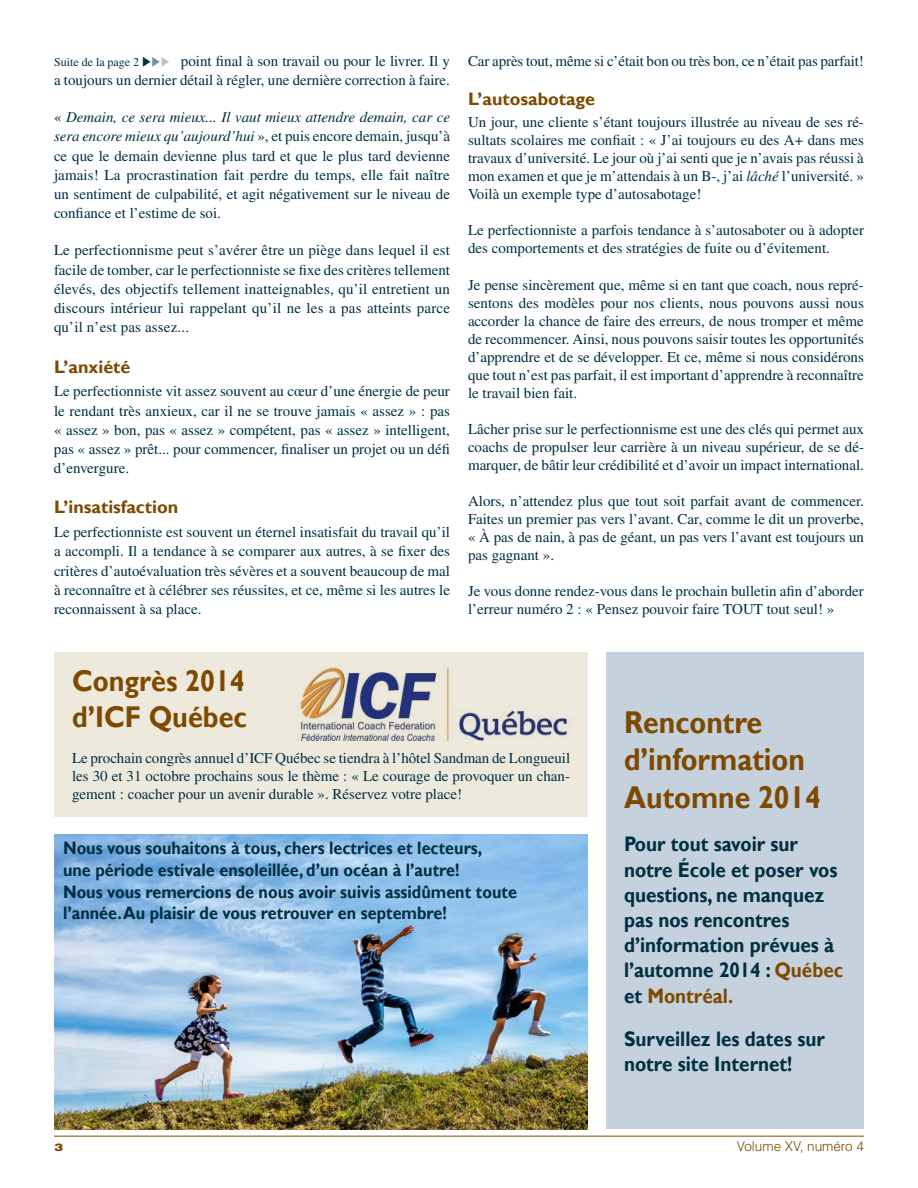
<style>
.page{position:relative;width:918px;height:1188px;background:#fff}
.page>*{position:absolute;margin:0;border:0;box-sizing:border-box;transform-origin:0 0}
.t1{font:700 31.5px/37.8px "Gill Sans";color:#7e4900;scale:.9 1}
.t2{font:700 30px/36px "Gill Sans";color:#7e4900;scale:.9 1}
.t3{font:700 21px/25.2px "Gill Sans";color:#002f41;scale:.9 1}
.t4{font:700 18px/21.6px "Gill Sans";color:#002f41;scale:.9 1}
.t5{font:700 18px "Gill Sans";color:#7e4900}
.t6{font:15px/18px "Times";color:#002f41;text-align:justify}
.t7{font:300 13.5px "Helvetica";color:#7e4900}
.t8{font:12px "Times";color:#002f41}
.t9{font:900 10.5px "Helvetica";color:#7e4900;scale:1.3 1}
.s1{font-style:italic}
.s2{color:#7690a4}
.s3{color:#b7c6d3}
.s4{color:#7e4900}
</style>
<div class="page">
<hr style="left:54px;top:1136px;width:810px;height:1px;background:#7e4900">
<img style="left:54px;top:834px;width:534px;height:296px">
<div style="left:606px;top:652px;width:257px;height:478px;background:#c5d1dc"></div>
<div style="left:54px;top:652px;width:534px;height:165px;background:#eee9dd"></div>
<img style="left:297px;top:666px;width:273px;height:75px">
<p class="t6" style="left:54px;top:51px;width:398px;line-height:19.2px;text-align:right">point final à son travail ou pour le livrer. Il y<br>a toujours un dernier détail à régler, une dernière correction à faire.</p>
<p class="t6" style="left:54px;top:107px;width:398px;line-height:19.2px">« <span class="s1">Demain, ce sera mieux... Il vaut mieux attendre demain, car ce sera encore mieux qu’aujourd’hui</span> », et puis encore demain, jusqu’à ce que le demain devienne plus tard et que le plus tard devienne jamais! La procrastination fait perdre du temps, elle fait naître un sentiment de culpabilité, et agit négativement sur le niveau de confiance et l’estime de soi.</p>
<p class="t6" style="left:54px;top:241px;width:398px;line-height:19.2px">Le perfectionnisme peut s’avérer être un piège dans lequel il est facile de tomber, car le perfectionniste se fixe des critères tellement élevés, des objectifs tellement inatteignables, qu’il entretient un discours intérieur lui rappelant qu’il ne les a pas atteints parce qu’il n’est pas assez...</p>
<p class="t5" style="left:54px;top:356px;width:78px">L’anxiété</p>
<p class="t6" style="left:54px;top:382px;width:398px;line-height:19.2px">Le perfectionniste vit assez souvent au cœur d’une énergie de peur le rendant très anxieux, car il ne se trouve jamais « assez » : pas « assez » bon, pas « assez » compétent, pas « assez » intelligent, pas « assez » prêt... pour commencer, finaliser un projet ou un défi d’envergure.</p>
<p class="t5" style="left:54px;top:497px;width:126px">L’insatisfaction</p>
<p class="t6" style="left:54px;top:522px;width:398px;line-height:19.2px">Le perfectionniste est souvent un éternel insatisfait du travail qu’il a accompli. Il a tendance à se comparer aux autres, à se fixer des critères d’autoévaluation très sévères et a souvent beaucoup de mal à reconnaître et à célébrer ses réussites, et ce, même si les autres le reconnaissent à sa place.</p>
<p class="t8" style="left:54px;top:55px;width:117px">Suite de la page 2 ◆<span class="s2">◆</span><span class="s3">◆</span></p>
<p class="t6" style="left:468px;top:52px;width:397px">Car après tout, même si c’était bon ou très bon, ce n’était pas parfait!</p>
<p class="t5" style="left:468px;top:88px;width:128px">L’autosabotage</p>
<p class="t6" style="left:468px;top:113px;width:398px">Un jour, une cliente s’étant toujours illustrée au niveau de ses ré&shy;sultats scolaires me confiait : « J’ai toujours eu des A+ dans mes travaux d’université. Le jour où j’ai senti que je n’avais pas réussi à mon examen et que je m’attendais à un B-, j’ai <span class="s1">lâché</span> l’université. » Voilà un exemple type d’autosabotage!</p>
<p class="t6" style="left:468px;top:221px;width:398px">Le perfectionniste a parfois tendance à s’autosaboter ou à adopter des comportements et des stratégies de fuite ou d’évitement.</p>
<p class="t6" style="left:468px;top:275px;width:398px">Je pense sincèrement que, même si en tant que coach, nous repré&shy;sentons des modèles pour nos clients, nous pouvons aussi nous accorder la chance de faire des erreurs, de nous tromper et même de recommencer. Ainsi, nous pouvons saisir toutes les opportunités d’apprendre et de se développer. Et ce, même si nous considérons que tout n’est pas parfait, il est important d’apprendre à reconnaître le travail bien fait.</p>
<p class="t6" style="left:468px;top:420px;width:398px">Lâcher prise sur le perfectionnisme est une des clés qui permet aux coachs de propulser leur carrière à un niveau supérieur, de se dé&shy;marquer, de bâtir leur crédibilité et d’avoir un impact international.</p>
<p class="t6" style="left:468px;top:492px;width:398px">Alors, n’attendez plus que tout soit parfait avant de commencer.<br>Faites un premier pas vers l’avant. Car, comme le dit un proverbe, « À pas de nain, à pas de géant, un pas vers l’avant est toujours un pas gagnant ».</p>
<p class="t6" style="left:468px;top:582px;width:397px">Je vous donne rendez-vous dans le prochain bulletin afin d’aborder l’erreur numéro 2 : « Pensez pouvoir faire TOUT tout seul! »</p>
<h2 class="t2" style="left:72px;top:664px;width:196px">Congrès 2014 d’ICF Québec</h2>
<p class="t6" style="left:72px;top:749px;width:500px">Le prochain congrès annuel d’ICF Québec se tiendra à l’hôtel Sandman de Longueuil les 30 et 31 octobre prochains sous le thème : « Le courage de provoquer un chan&shy;gement : coacher pour un avenir durable ». Réservez votre place!</p>
<p class="t4" style="left:63px;top:838px;width:506px">Nous vous souhaitons à tous, chers lectrices et lecteurs,<br>une période estivale ensoleillée, d’un océan à l’autre!<br>Nous vous remercions de nous avoir suivis assidûment toute l’année. Au plaisir de vous retrouver en septembre!</p>
<h1 class="t1" style="left:624px;top:704px;width:220px">Rencontre d’information<br>Automne 2014</h1>
<h3 class="t3" style="left:624px;top:832px;width:245px">Pour tout savoir sur notre École et poser vos questions, ne manquez pas nos rencontres d’information prévues à l’automne 2014 : <span class="s4">Québec </span>et <span class="s4">Montréal.</span></h3>
<h3 class="t3" style="left:624px;top:1027px;width:225px">Surveillez les dates sur notre site Internet!</h3>
<p class="t9" style="left:54px;top:1140px;width:9px">3</p>
<p class="t7" style="left:737px;top:1138px;width:129px">Volume XV, numéro 4</p>
</div>
